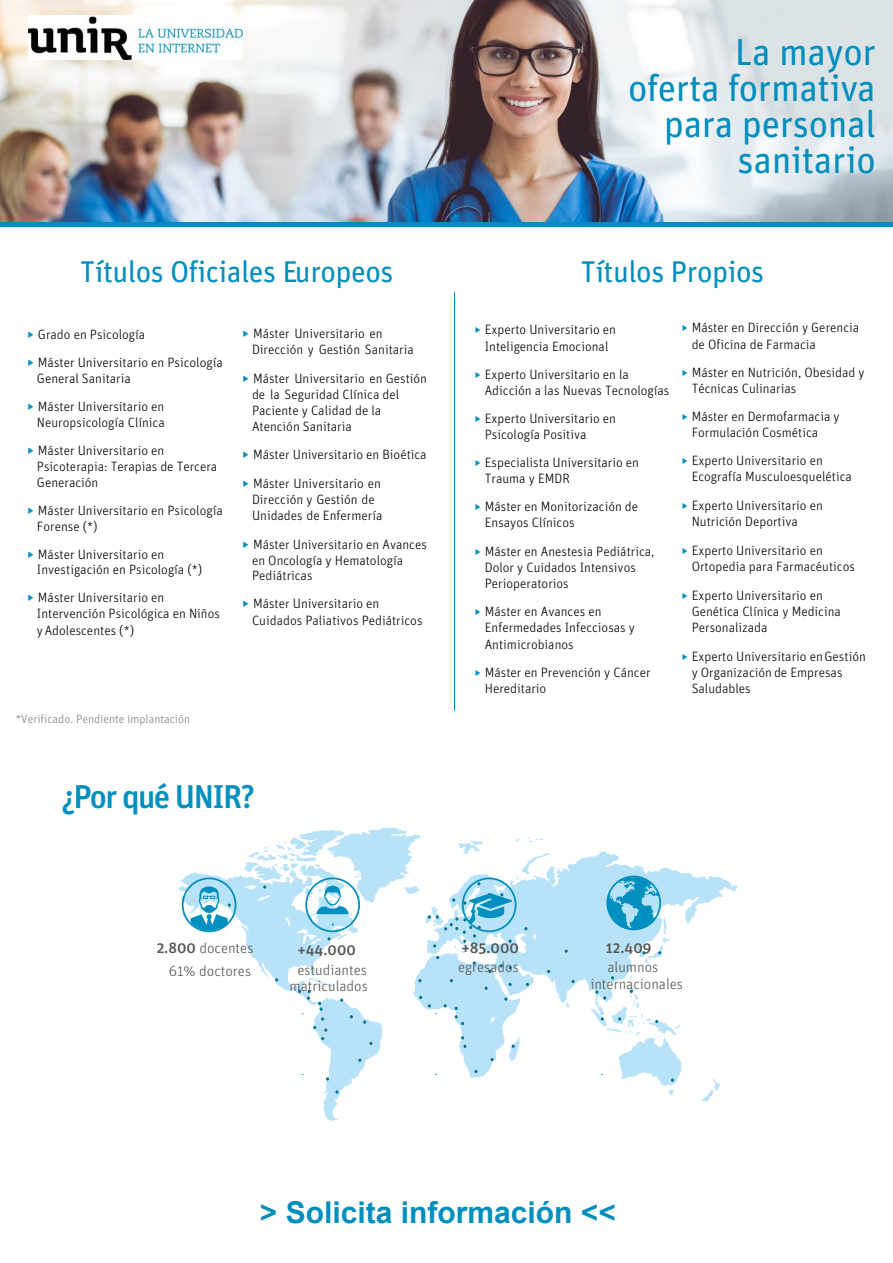
<style>
.page{position:relative;width:893px;height:1263px;background:#fff}
.page>*{position:absolute;margin:0;border:0;box-sizing:border-box;transform-origin:0 0}
.t1{font:37.5px/36px "Unit OT";letter-spacing:-.01em;color:#008ebe;text-align:right}
.t2{font:500 33px "Unit OT";letter-spacing:-.05em;color:#008fbe}
.t3{font:30px "Unit OT";letter-spacing:-.015em;color:#008ebe}
.t4{font:700 30px "Arial";color:#008fbd}
.t5{font:300 15px/22px "Unit OT";color:#575756;text-align:center}
.t6{font:500 15px "Unit OT";color:#575756}
.t7{font:300 13.5px/16.2px "Unit OT";color:#000}
.t8{font:300 12px "Unit OT";color:#808080}
.s1{font-weight:400;font-size:15.15px;color:#008ebe}
.s2{font-weight:400;font-size:16.2px;color:#008ebe}
.s3{font-weight:500}
.s4{font-style:inherit}
</style>
<div class="page">
<img style="left:0;top:0;width:893px;height:222px">
<div style="left:0;top:222px;width:893px;height:5px;background:#008ebe"></div>
<img style="left:28px;top:15px;width:215px;height:45px">
<svg style="left:435px;top:851px;width:303px;height:227px"></svg>
<svg style="left:178px;top:872px;width:187px;height:249px"></svg>
<svg style="left:702px;top:1078px;width:18px;height:24px"></svg>
<svg style="left:565px;top:949px;width:3px;height:4px"></svg>
<svg style="left:326px;top:1077px;width:3px;height:4px"></svg>
<svg style="left:335px;top:1090px;width:4px;height:3px"></svg>
<svg style="left:591px;top:975px;width:91px;height:120px"></svg>
<div style="left:182px;top:877px;width:54px;height:55px;border:2px solid #008fbe;border-radius:50%"></div>
<svg style="left:191px;top:886px;width:44px;height:45px"></svg>
<svg style="left:607px;top:874px;width:63px;height:89px"></svg>
<svg style="left:244px;top:827px;width:306px;height:235px"></svg>
<hr style="left:454px;top:292px;width:1px;height:418px;background:#008ebe">
<h1 class="t1" style="left:628px;top:33px;width:249px">La mayor<br>oferta formativa para personal sanitario</h1>
<h3 class="t3" style="left:80px;top:252px;width:315px">Títulos Oficiales Europeos</h3>
<h3 class="t3" style="left:581px;top:253px;width:185px">Títulos Propios</h3>
<p class="t7" style="left:692px;top:320px;width:169px;text-indent:-10px"><span class="s1">▸</span> Máster en Dirección y Gerencia de Oficina de Farmacia</p>
<p class="t7" style="left:692px;top:364px;width:175px;text-indent:-10px"><span class="s1">▸</span> Máster en Nutrición, Obesidad y<br>Técnicas Culinarias</p>
<p class="t7" style="left:692px;top:408px;width:149px;text-indent:-10px"><span class="s1">▸</span> Máster en Dermofarmacia y<br>Formulación Cosmética</p>
<p class="t7" style="left:692px;top:452px;width:162px;text-indent:-10px"><span class="s1">▸</span> Experto Universitario en<br>Ecografía Musculoesquelética</p>
<p class="t7" style="left:692px;top:497px;width:133px;text-indent:-10px"><span class="s1">▸</span> Experto Universitario en<br>Nutrición Deportiva</p>
<p class="t7" style="left:692px;top:542px;width:165px;text-indent:-10px"><span class="s1">▸</span> Experto Universitario en<br>Ortopedia para Farmacéuticos</p>
<p class="t7" style="left:692px;top:587px;width:151px;text-indent:-10px"><span class="s1">▸</span> Experto Universitario en<br>Genética Clínica y Medicina<br>Personalizada</p>
<p class="t7" style="left:692px;top:648px;width:176px;text-indent:-10px"><span class="s1">▸</span> Experto Universitario en Gestión y Organización de Empresas<br>Saludables</p>
<p class="t7" style="left:475px;top:322px;width:143px;text-align:center"><span class="s1">▸</span> Experto Universitario en<br>Inteligencia Emocional</p>
<p class="t7" style="left:485px;top:366px;width:186px;text-indent:-10px"><span class="s1">▸</span> Experto Universitario en la<br>Adicción a las Nuevas Tecnologías</p>
<p class="t7" style="left:485px;top:410px;width:133px;text-indent:-10px"><span class="s1">▸</span> Experto Universitario en<br>Psicología Positiva</p>
<p class="t7" style="left:485px;top:454px;width:156px;text-indent:-10px"><span class="s1">▸</span> Especialista Universitario en<br>Trauma y EMDR</p>
<p class="t7" style="left:485px;top:498px;width:155px;text-indent:-10px"><span class="s1">▸</span> Máster en Monitorización de<br>Ensayos Clínicos</p>
<p class="t7" style="left:485px;top:543px;width:171px;text-indent:-10px"><span class="s1">▸</span> Máster en Anestesia Pediátrica,<br>Dolor y Cuidados Intensivos<br>Perioperatorios</p>
<p class="t7" style="left:485px;top:603px;width:152px;text-indent:-10px"><span class="s1">▸</span> Máster en Avances en<br>Enfermedades Infecciosas y<br>Antimicrobianos</p>
<p class="t7" style="left:485px;top:664px;width:167px;text-indent:-10px"><span class="s1">▸</span> Máster en Prevención y Cáncer<br>Hereditario</p>
<p class="t7" style="left:252px;top:325px;width:163px;text-indent:-9px"><span class="s2">▸</span> Máster Universitario en<br>Dirección y Gestión Sanitaria</p>
<p class="t7" style="left:252px;top:370px;width:177px;text-indent:-9px"><span class="s2">▸</span> Máster Universitario en Gestión de la Seguridad Clínica del<br>Paciente y Calidad de la<br>Atención Sanitaria</p>
<p class="t7" style="left:243px;top:440px;width:186px;line-height:28.7px"><span class="s2">▸</span> Máster Universitario en Bioética <span class="s2">▸</span> Máster Universitario en</p>
<p class="t7" style="left:252px;top:492px;width:132px;line-height:15.6px">Dirección y Gestión de<br>Unidades de Enfermería</p>
<p class="t7" style="left:252px;top:536px;width:176px;text-indent:-9px"><span class="s2">▸</span> Máster Universitario en Avances en Oncología y Hematología<br>Pediátricas</p>
<p class="t7" style="left:252px;top:596px;width:172px;text-indent:-9px"><span class="s2">▸</span> Máster Universitario en<br>Cuidados Paliativos Pediátricos</p>
<p class="t7" style="left:27px;top:320px;width:197px;line-height:28px"><span class="s2">▸</span> Grado en Psicología<br><span class="s2">▸</span> Máster Universitario en Psicología</p>
<p class="t7" style="left:27px;top:364px;width:138px;line-height:28.7px;text-indent:9px">General Sanitaria<br><span class="s2">▸</span> Máster Universitario en</p>
<p class="t7" style="left:27px;top:408px;width:139px;line-height:28px;text-align:right">Neuropsicología Clínica <span class="s2">▸</span> Máster Universitario en</p>
<p class="t7" style="left:37px;top:459px;width:182px;line-height:15.6px">Psicoterapia: Terapias de Tercera<br>Generación</p>
<p class="t7" style="left:37px;top:502px;width:187px;line-height:15.6px;text-indent:-9px"><span class="s2">▸</span> Máster Universitario en Psicología<br>Forense (*)</p>
<p class="t7" style="left:37px;top:546px;width:167px;line-height:15.6px;text-indent:-9px"><span class="s2">▸</span> Máster Universitario en<br>Investigación en Psicología (*)</p>
<p class="t7" style="left:37px;top:589px;width:185px;text-indent:-9px"><span class="s2">▸</span> Máster Universitario en<br>Intervención Psicológica en Niños y Adolescentes (*)</p>
<p class="t8" style="left:16px;top:712px;width:176px">*Verificado. Pendiente implantación</p>
<h2 class="t2" style="left:61px;top:775px;width:196px">¿Por qué UNIR?</h2>
<p class="t5" style="left:157px;top:937px;width:98px;text-align:right"><span class="s3">2.800</span> docentes<br>61% doctores</p>
<p class="t6" style="left:297px;top:940px;width:60px">+44.000</p>
<p class="t5" style="left:290px;top:961px;width:80px;line-height:16.6px">estudiantes matriculados</p>
<p class="t6" style="left:461px;top:938px;width:59px">+85.000</p>
<p class="t5" style="left:458px;top:956px;width:62px">egresados</p>
<p class="t6" style="left:606px;top:938px;width:47px">12.409</p>
<p class="t5" style="left:590px;top:959px;width:94px;line-height:16.5px">alumnos internacionales</p>
<h3 class="t4" style="left:260px;top:1191px;width:357px"><span class="s4">&gt;</span> Solicita información <span class="s4">&lt;&lt;</span></h3>
</div>
